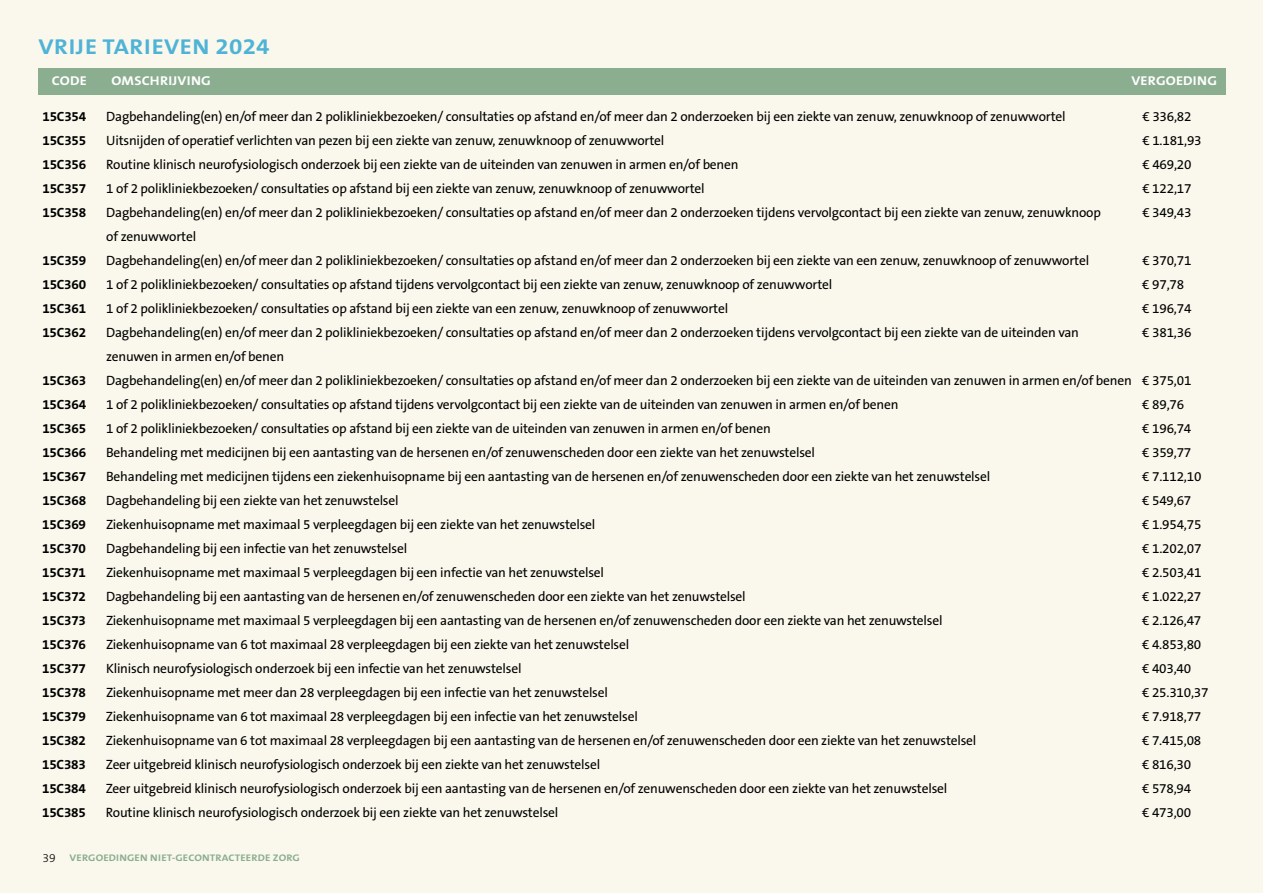
<style>
.page{position:relative;width:1263px;height:893px;background:#faf8ec}
.page>*{position:absolute;margin:0;border:0;box-sizing:border-box;transform-origin:0 0}
.t1{font:700 21.6px "The Sans B W7";letter-spacing:.025em;color:#4fb3d7;scale:1.13 1}
.t2{font:13.5px "The Sans B W5 Plain";letter-spacing:-.015em;color:#000}
.t3{font:700 13.5px "The Sans B W7";letter-spacing:-.015em;color:#000}
.t4{font:700 12.9px "The Sans B W7";letter-spacing:.015em;color:#fff;scale:1.11 1}
.t5{font:700 9.6px "The Sans B W7";letter-spacing:.015em;color:#8cae90;scale:1.12 1}
.s1{font-family:"The Sans B W3";font-weight:300;font-size:12px;color:#000}
</style>
<div class="page">
<div style="left:38px;top:68px;width:1188px;height:27px;background:#8cae90"></div>
<h1 class="t1" style="left:38px;top:33px;width:206px">VRIJE TARIEVEN 2024</h1>
<p class="t4" style="left:52px;top:73px;width:33px">CODE</p>
<p class="t4" style="left:112px;top:73px;width:91px">OMSCHRIJVING</p>
<p class="t4" style="left:1131px;top:73px;width:79px">VERGOEDING</p>
<p class="t3" style="left:43px;top:107px;width:45px">15C354</p>
<p class="t2" style="left:106px;top:107px;width:961px">Dagbehandeling(en) en/of meer dan 2 polikliniekbezoeken/ consultaties op afstand en/of meer dan 2 onderzoeken bij een ziekte van zenuw, zenuwknoop of zenuwwortel</p>
<p class="t2" style="left:1142px;top:107px;width:51px">€ 336,82</p>
<p class="t3" style="left:43px;top:131px;width:45px">15C355</p>
<p class="t2" style="left:106px;top:131px;width:560px">Uitsnijden of operatief verlichten van pezen bij een ziekte van zenuw, zenuwknoop of zenuwwortel</p>
<p class="t2" style="left:1142px;top:131px;width:61px">€ 1.181,93</p>
<p class="t3" style="left:42px;top:155px;width:45px">15C356</p>
<p class="t2" style="left:106px;top:155px;width:634px">Routine klinisch neurofysiologisch onderzoek bij een ziekte van de uiteinden van zenuwen in armen en/of benen</p>
<p class="t2" style="left:1142px;top:155px;width:51px">€ 469,20</p>
<p class="t3" style="left:42px;top:179px;width:45px">15C357</p>
<p class="t2" style="left:106px;top:179px;width:600px">1 of 2 polikliniekbezoeken/ consultaties op afstand bij een ziekte van zenuw, zenuwknoop of zenuwwortel</p>
<p class="t2" style="left:1142px;top:179px;width:51px">€ 122,17</p>
<p class="t3" style="left:42px;top:203px;width:45px">15C358</p>
<p class="t2" style="left:106px;top:203px;width:996px">Dagbehandeling(en) en/of meer dan 2 polikliniekbezoeken/ consultaties op afstand en/of meer dan 2 onderzoeken tijdens vervolgcontact bij een ziekte van zenuw, zenuwknoop</p>
<p class="t2" style="left:1142px;top:203px;width:51px">€ 349,43</p>
<p class="t2" style="left:106px;top:227px;width:91px">of zenuwwortel</p>
<p class="t3" style="left:42px;top:251px;width:45px">15C359</p>
<p class="t2" style="left:106px;top:251px;width:984px">Dagbehandeling(en) en/of meer dan 2 polikliniekbezoeken/ consultaties op afstand en/of meer dan 2 onderzoeken bij een ziekte van een zenuw, zenuwknoop of zenuwwortel</p>
<p class="t2" style="left:1142px;top:251px;width:51px">€ 370,71</p>
<p class="t3" style="left:42px;top:275px;width:45px">15C360</p>
<p class="t2" style="left:106px;top:275px;width:728px">1 of 2 polikliniekbezoeken/ consultaties op afstand tijdens vervolgcontact bij een ziekte van zenuw, zenuwknoop of zenuwwortel</p>
<p class="t2" style="left:1142px;top:275px;width:43px">€ 97,78</p>
<p class="t3" style="left:42px;top:299px;width:45px">15C361</p>
<p class="t2" style="left:106px;top:299px;width:623px">1 of 2 polikliniekbezoeken/ consultaties op afstand bij een ziekte van een zenuw, zenuwknoop of zenuwwortel</p>
<p class="t2" style="left:1142px;top:299px;width:51px">€ 196,74</p>
<p class="t3" style="left:42px;top:323px;width:45px">15C362</p>
<p class="t2" style="left:106px;top:323px;width:974px">Dagbehandeling(en) en/of meer dan 2 polikliniekbezoeken/ consultaties op afstand en/of meer dan 2 onderzoeken tijdens vervolgcontact bij een ziekte van de uiteinden van</p>
<p class="t2" style="left:1142px;top:323px;width:51px">€ 381,36</p>
<p class="t2" style="left:106px;top:347px;width:180px">zenuwen in armen en/of benen</p>
<p class="t3" style="left:42px;top:371px;width:45px">15C363</p>
<p class="t2" style="left:106px;top:371px;width:1087px">Dagbehandeling(en) en/of meer dan 2 polikliniekbezoeken/ consultaties op afstand en/of meer dan 2 onderzoeken bij een ziekte van de uiteinden van zenuwen in armen en/of benen € 375,01</p>
<p class="t3" style="left:42px;top:395px;width:45px">15C364</p>
<p class="t2" style="left:106px;top:395px;width:794px">1 of 2 polikliniekbezoeken/ consultaties op afstand tijdens vervolgcontact bij een ziekte van de uiteinden van zenuwen in armen en/of benen</p>
<p class="t2" style="left:1142px;top:395px;width:43px">€ 89,76</p>
<p class="t3" style="left:42px;top:419px;width:45px">15C365</p>
<p class="t2" style="left:106px;top:419px;width:666px">1 of 2 polikliniekbezoeken/ consultaties op afstand bij een ziekte van de uiteinden van zenuwen in armen en/of benen</p>
<p class="t2" style="left:1142px;top:419px;width:51px">€ 196,74</p>
<p class="t3" style="left:42px;top:443px;width:45px">15C366</p>
<p class="t2" style="left:106px;top:443px;width:710px">Behandeling met medicijnen bij een aantasting van de hersenen en/of zenuwenscheden door een ziekte van het zenuwstelsel</p>
<p class="t2" style="left:1142px;top:443px;width:51px">€ 359,77</p>
<p class="t3" style="left:42px;top:467px;width:45px">15C367</p>
<p class="t2" style="left:106px;top:467px;width:886px">Behandeling met medicijnen tijdens een ziekenhuisopname bij een aantasting van de hersenen en/of zenuwenscheden door een ziekte van het zenuwstelsel</p>
<p class="t2" style="left:1142px;top:467px;width:61px">€ 7.112,10</p>
<p class="t3" style="left:42px;top:491px;width:45px">15C368</p>
<p class="t2" style="left:106px;top:491px;width:294px">Dagbehandeling bij een ziekte van het zenuwstelsel</p>
<p class="t2" style="left:1142px;top:491px;width:51px">€ 549,67</p>
<p class="t3" style="left:42px;top:515px;width:45px">15C369</p>
<p class="t2" style="left:106px;top:515px;width:491px">Ziekenhuisopname met maximaal 5 verpleegdagen bij een ziekte van het zenuwstelsel</p>
<p class="t2" style="left:1142px;top:515px;width:61px">€ 1.954,75</p>
<p class="t3" style="left:42px;top:539px;width:45px">15C370</p>
<p class="t2" style="left:106px;top:539px;width:303px">Dagbehandeling bij een infectie van het zenuwstelsel</p>
<p class="t2" style="left:1142px;top:539px;width:61px">€ 1.202,07</p>
<p class="t3" style="left:42px;top:563px;width:45px">15C371</p>
<p class="t2" style="left:106px;top:563px;width:499px">Ziekenhuisopname met maximaal 5 verpleegdagen bij een infectie van het zenuwstelsel</p>
<p class="t2" style="left:1142px;top:563px;width:61px">€ 2.503,41</p>
<p class="t3" style="left:42px;top:587px;width:45px">15C372</p>
<p class="t2" style="left:106px;top:587px;width:641px">Dagbehandeling bij een aantasting van de hersenen en/of zenuwenscheden door een ziekte van het zenuwstelsel</p>
<p class="t2" style="left:1142px;top:587px;width:61px">€ 1.022,27</p>
<p class="t3" style="left:42px;top:611px;width:45px">15C373</p>
<p class="t2" style="left:106px;top:611px;width:838px">Ziekenhuisopname met maximaal 5 verpleegdagen bij een aantasting van de hersenen en/of zenuwenscheden door een ziekte van het zenuwstelsel</p>
<p class="t2" style="left:1142px;top:611px;width:61px">€ 2.126,47</p>
<p class="t3" style="left:42px;top:635px;width:45px">15C376</p>
<p class="t2" style="left:106px;top:635px;width:525px">Ziekenhuisopname van 6 tot maximaal 28 verpleegdagen bij een ziekte van het zenuwstelsel</p>
<p class="t2" style="left:1142px;top:635px;width:61px">€ 4.853,80</p>
<p class="t3" style="left:42px;top:659px;width:45px">15C377</p>
<p class="t2" style="left:106px;top:659px;width:417px">Klinisch neurofysiologisch onderzoek bij een infectie van het zenuwstelsel</p>
<p class="t2" style="left:1142px;top:659px;width:51px">€ 403,40</p>
<p class="t3" style="left:42px;top:683px;width:45px">15C378</p>
<p class="t2" style="left:106px;top:683px;width:503px">Ziekenhuisopname met meer dan 28 verpleegdagen bij een infectie van het zenuwstelsel</p>
<p class="t2" style="left:1142px;top:683px;width:68px">€ 25.310,37</p>
<p class="t3" style="left:42px;top:707px;width:45px">15C379</p>
<p class="t2" style="left:106px;top:707px;width:533px">Ziekenhuisopname van 6 tot maximaal 28 verpleegdagen bij een infectie van het zenuwstelsel</p>
<p class="t2" style="left:1142px;top:707px;width:61px">€ 7.918,77</p>
<p class="t3" style="left:42px;top:731px;width:45px">15C382</p>
<p class="t2" style="left:106px;top:731px;width:872px">Ziekenhuisopname van 6 tot maximaal 28 verpleegdagen bij een aantasting van de hersenen en/of zenuwenscheden door een ziekte van het zenuwstelsel</p>
<p class="t2" style="left:1142px;top:731px;width:61px">€ 7.415,08</p>
<p class="t3" style="left:42px;top:755px;width:45px">15C383</p>
<p class="t2" style="left:106px;top:755px;width:496px">Zeer uitgebreid klinisch neurofysiologisch onderzoek bij een ziekte van het zenuwstelsel</p>
<p class="t2" style="left:1142px;top:755px;width:51px">€ 816,30</p>
<p class="t3" style="left:42px;top:779px;width:45px">15C384</p>
<p class="t2" style="left:106px;top:779px;width:843px">Zeer uitgebreid klinisch neurofysiologisch onderzoek bij een aantasting van de hersenen en/of zenuwenscheden door een ziekte van het zenuwstelsel</p>
<p class="t2" style="left:1142px;top:779px;width:51px">€ 578,94</p>
<p class="t3" style="left:42px;top:803px;width:45px">15C385</p>
<p class="t2" style="left:106px;top:803px;width:454px">Routine klinisch neurofysiologisch onderzoek bij een ziekte van het zenuwstelsel</p>
<p class="t2" style="left:1142px;top:803px;width:51px">€ 473,00</p>
<p class="t5" style="left:43px;top:851px;width:231px"><span class="s1">39</span> VERGOEDINGEN NIET-GECONTRACTEERDE ZORG</p>
</div>
